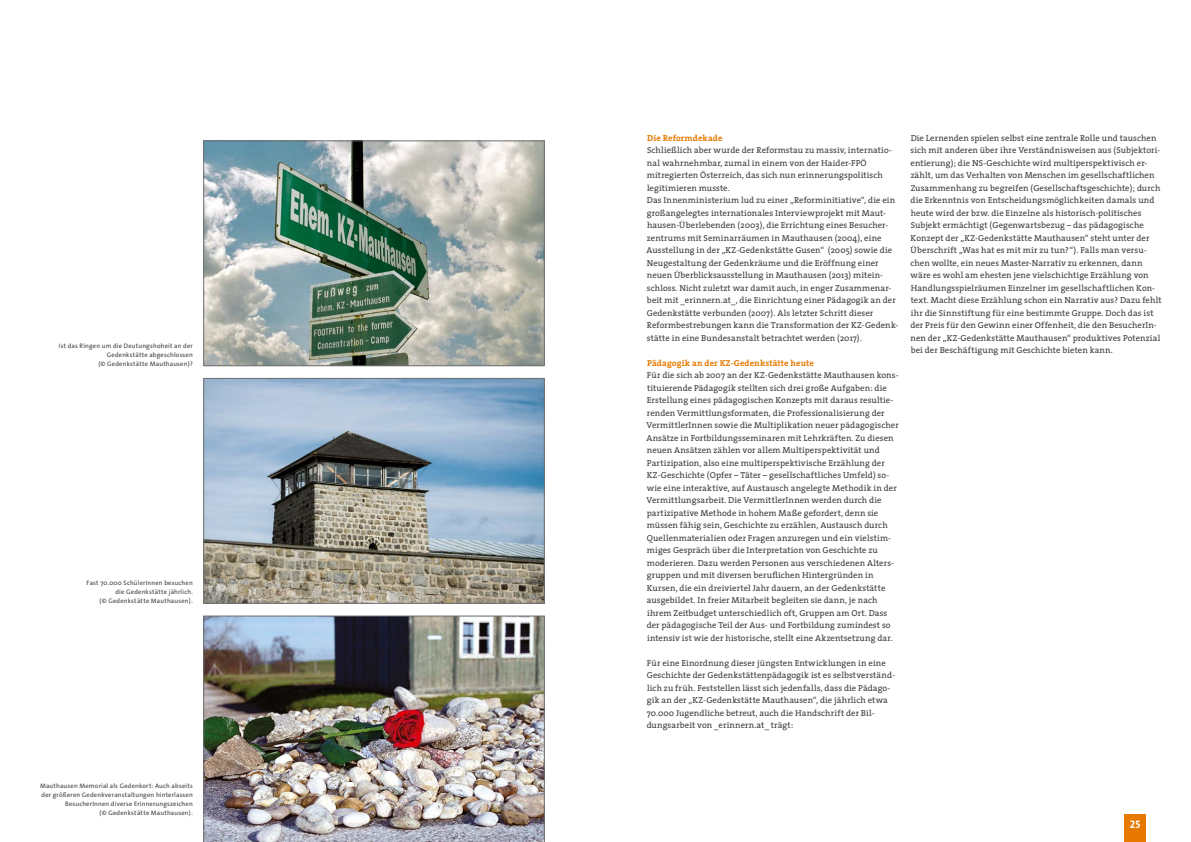
<style>
.page{position:relative;width:1191px;height:842px;background:#fff}
.page>*{position:absolute;margin:0;border:0;box-sizing:border-box;transform-origin:0 0}
.t1{font:11px "The Sans Bold Caps";color:#fff}
.t2{font:8.7px/12.5px "The Serif";letter-spacing:.005em;color:#3a3a39}
.t3{font:700 8.7px "The Serif";letter-spacing:.01em;color:#e87900}
.t4{font:6.5px/9px "The Sans";letter-spacing:.03em;color:#3a3a39;text-align:right}
</style>
<div class="page">
<div style="left:1124px;top:814px;width:22px;height:28px;background:#e87900"></div>
<img style="left:206px;top:143px;width:336px;height:221px">
<div style="left:204px;top:141px;width:340px;height:225px;border:1px solid #6e6e6e"></div>
<img style="left:206px;top:380px;width:336px;height:221px">
<div style="left:204px;top:378px;width:340px;height:225px;border:1px solid #6e6e6e"></div>
<img style="left:204px;top:616px;width:340px;height:226px">
<p class="t4" style="left:59px;top:341px;width:135px">Ist das Ringen um die Deutungshoheit an der<br>Gedenkstätte abgeschlossen<br>(© Gedenkstätte Mauthausen)?</p>
<p class="t4" style="left:87px;top:578px;width:108px">Fast 70.000 SchülerInnen besuchen die Gedenkstätte jährlich.<br>(© Gedenkstätte Mauthausen).</p>
<p class="t4" style="left:40px;top:781px;width:154px">Mauthausen Memorial als Gedenkort: Auch abseits der größeren Gedenkveranstaltungen hinterlassen BesucherInnen diverse Erinnerungszeichen<br>(© Gedenkstätte Mauthausen).</p>
<p class="t3" style="left:647px;top:131px;width:77px">Die Reformdekade</p>
<p class="t2" style="left:646px;top:144px;width:253px">Schließlich aber wurde der Reformstau zu massiv, internatio&shy;nal wahrnehmbar, zumal in einem von der Haider-FPÖ mitregierten Österreich, das sich nun erinnerungspolitisch legitimieren musste.<br>Das Innenministerium lud zu einer „Reforminitiative“, die ein großangelegtes internationales Interviewprojekt mit Maut&shy;hausen-Überlebenden (2003), die Errichtung eines Besucher&shy;zentrums mit Seminarräumen in Mauthausen (2004), eine Ausstellung in der „KZ-Gedenkstätte Gusen“ (2005) sowie die Neugestaltung der Gedenkräume und die Eröffnung einer neuen Überblicksausstellung in Mauthausen (2013) mitein&shy;schloss. Nicht zuletzt war damit auch, in enger Zusammenar&shy;beit mit _erinnern.at_, die Einrichtung einer Pädagogik an der Gedenkstätte verbunden (2007). Als letzter Schritt dieser Reformbestrebungen kann die Transformation der KZ-Gedenk&shy;stätte in eine Bundesanstalt betrachtet werden (2017).</p>
<p class="t3" style="left:647px;top:356px;width:168px">Pädagogik an der KZ-Gedenkstätte heute</p>
<p class="t2" style="left:646px;top:369px;width:254px">Für die sich ab 2007 an der KZ-Gedenkstätte Mauthausen kons&shy;tituierende Pädagogik stellten sich drei große Aufgaben: die Erstellung eines pädagogischen Konzepts mit daraus resultie&shy;renden Vermittlungsformaten, die Professionalisierung der VermittlerInnen sowie die Multiplikation neuer pädagogischer Ansätze in Fortbildungsseminaren mit Lehrkräften. Zu diesen neuen Ansätzen zählen vor allem Multiperspektivität und Partizipation, also eine multiperspektivische Erzählung der KZ-Geschichte (Opfer – Täter – gesellschaftliches Umfeld) so&shy;wie eine interaktive, auf Austausch angelegte Methodik in der Vermittlungsarbeit. Die VermittlerInnen werden durch die partizipative Methode in hohem Maße gefordert, denn sie müssen fähig sein, Geschichte zu erzählen, Austausch durch Quellenmaterialien oder Fragen anzuregen und ein vielstim&shy;miges Gespräch über die Interpretation von Geschichte zu moderieren. Dazu werden Personen aus verschiedenen Alters&shy;gruppen und mit diversen beruflichen Hintergründen in Kursen, die ein dreiviertel Jahr dauern, an der Gedenkstätte ausgebildet. In freier Mitarbeit begleiten sie dann, je nach ihrem Zeitbudget unterschiedlich oft, Gruppen am Ort. Dass der pädagogische Teil der Aus- und Fortbildung zumindest so intensiv ist wie der historische, stellt eine Akzentsetzung dar.</p>
<p class="t2" style="left:646px;top:656px;width:250px">Für eine Einordnung dieser jüngsten Entwicklungen in eine Geschichte der Gedenkstättenpädagogik ist es selbstverständ&shy;lich zu früh. Feststellen lässt sich jedenfalls, dass die Pädago&shy;gik an der „KZ-Gedenkstätte Mauthausen“, die jährlich etwa 70.000 Jugendliche betreut, auch die Handschrift der Bil&shy;dungsarbeit von _erinnern.at_ trägt:</p>
<p class="t2" style="left:910px;top:131px;width:253px">Die Lernenden spielen selbst eine zentrale Rolle und tauschen sich mit anderen über ihre Verständnisweisen aus (Subjektori&shy;entierung); die NS-Geschichte wird multiperspektivisch er&shy;zählt, um das Verhalten von Menschen im gesellschaftlichen Zusammenhang zu begreifen (Gesellschaftsgeschichte); durch die Erkenntnis von Entscheidungsmöglichkeiten damals und heute wird der bzw. die Einzelne als historisch-politisches Subjekt ermächtigt (Gegenwartsbezug – das pädagogische Konzept der „KZ-Gedenkstätte Mauthausen“ steht unter der Überschrift „Was hat es mit mir zu tun?“). Falls man versu&shy;chen wollte, ein neues Master-Narrativ zu erkennen, dann wäre es wohl am ehesten jene vielschichtige Erzählung von Handlungsspielräumen Einzelner im gesellschaftlichen Kon&shy;text. Macht diese Erzählung schon ein Narrativ aus? Dazu fehlt ihr die Sinnstiftung für eine bestimmte Gruppe. Doch das ist der Preis für den Gewinn einer Offenheit, die den BesucherIn&shy;nen der „KZ-Gedenkstätte Mauthausen“ produktives Potenzial bei der Beschäftigung mit Geschichte bieten kann.</p>
<p class="t1" style="left:1130px;top:815px;width:12px">25</p>
</div>
